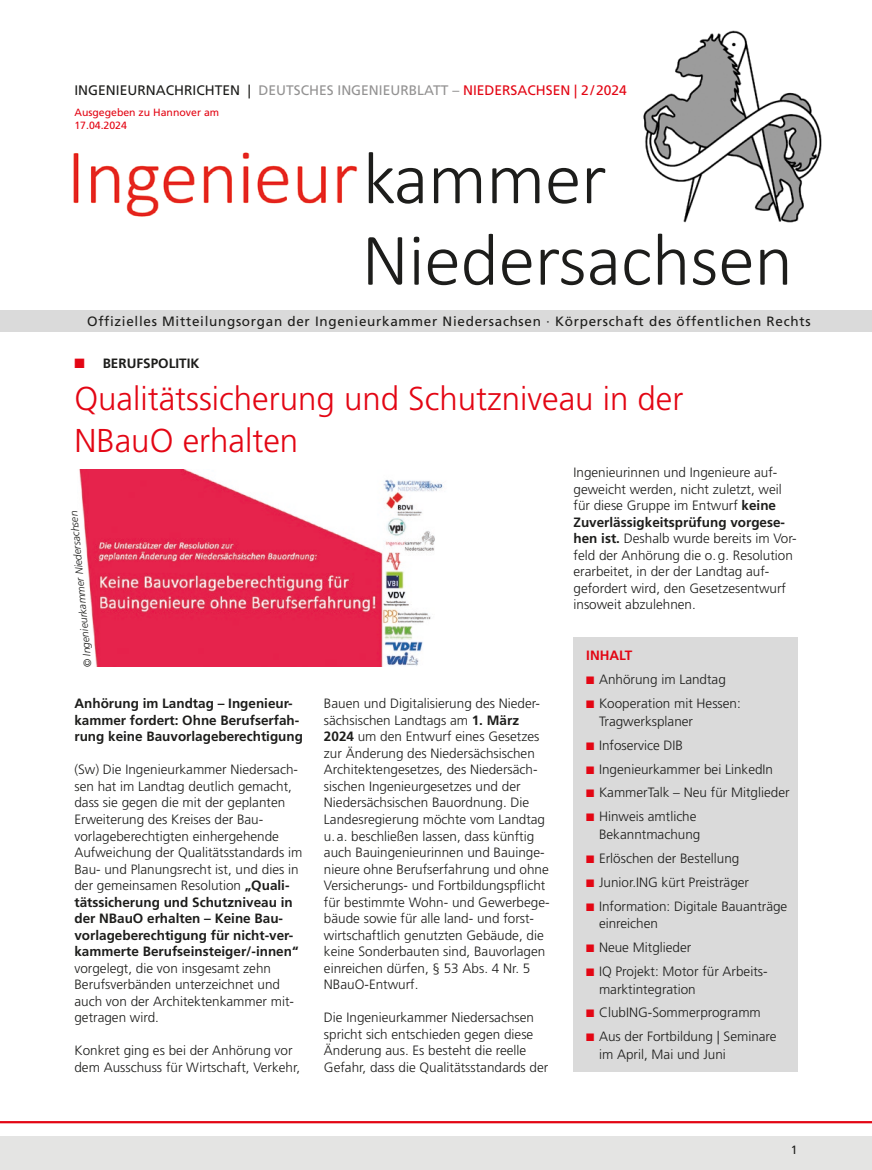
<style>
.page{position:relative;width:872px;height:1170px;background:#fff}
.page>*{position:absolute;margin:0;border:0;box-sizing:border-box;transform-origin:0 0}
.Headline{font:300 33px/42px "Frutiger LT Std";color:#e30614}
.t1{font:13.8px "Frutiger LT Std";color:#939292}
.Fließtext{font:300 13.5px/16.5px "Frutiger LT Std";color:#1d1d1b}
.Fließtext_Bold_Schwarz{font:700 13.5px/16.5px "Frutiger LT Std";color:#1d1d1b}
.t2{font:13.5px "Frutiger LT Std";letter-spacing:.05em;color:#1d1d1b}
.ÜS_Inhalt{font:700 13.5px "Frutiger LT Std";color:#e30614}
.t3{font:12px "Frutiger LT Std";color:#1d1d1b}
.t4{font:10.5px "Frutiger LT Std";color:#e30614}
.CREDITS{font:italic 300 10.5px "Frutiger LT Std";color:#1d1d1b}
.s1{color:#1d1d1b}
.s2{color:#e30614}
.s3{font-weight:700}
</style>
<div class="page">
<div style="left:0;top:1135px;width:872px;height:34px;background:#e4e4e3"></div>
<hr style="left:0;top:1120px;width:872px;height:3px;background:#e30614">
<div style="left:0;top:310px;width:872px;height:22px;background:#dadada"></div>
<img style="left:73px;top:152px;width:285px;height:65px">
<svg style="left:369px;top:152px;width:54px;height:52px"></svg>
<svg style="left:434px;top:168px;width:47px;height:35px"></svg>
<svg style="left:492px;top:168px;width:47px;height:35px"></svg>
<svg style="left:548px;top:168px;width:29px;height:36px"></svg>
<svg style="left:587px;top:168px;width:18px;height:35px"></svg>
<svg style="left:368px;top:237px;width:34px;height:48px"></svg>
<svg style="left:414px;top:237px;width:5px;height:48px"></svg>
<svg style="left:428px;top:249px;width:29px;height:36px"></svg>
<svg style="left:464px;top:234px;width:29px;height:51px"></svg>
<svg style="left:502px;top:249px;width:29px;height:36px"></svg>
<svg style="left:540px;top:249px;width:43px;height:36px"></svg>
<svg style="left:590px;top:249px;width:25px;height:36px"></svg>
<svg style="left:624px;top:249px;width:26px;height:36px"></svg>
<svg style="left:658px;top:234px;width:26px;height:51px"></svg>
<svg style="left:693px;top:249px;width:22px;height:36px"></svg>
<svg style="left:722px;top:249px;width:29px;height:36px"></svg>
<svg style="left:760px;top:249px;width:27px;height:36px"></svg>
<div style="left:573px;top:637px;width:224px;height:434px;background:#dadada"></div>
<img style="left:79px;top:469px;width:364px;height:197px">
<img style="left:643px;top:30px;width:179px;height:193px">
<p class="t1" style="left:74px;top:82px;width:554px"><span class="s1">INGENIEURNACHRICHTEN |</span> DEUTSCHES INGENIEURBLATT – <span class="s2">NIEDERSACHSEN | 2/2024</span></p>
<p class="t4" style="left:74px;top:106px;width:146px">Ausgegeben zu Hannover am</p>
<p class="t4" style="left:74px;top:119px;width:54px">17.04.2024</p>
<p class="t2" style="left:87px;top:313px;width:725px">Offizielles Mitteilungsorgan der Ingenieurkammer Niedersachsen · Körperschaft des öffentlichen Rechts</p>
<p class="Fließtext_Bold_Schwarz" style="left:74px;top:354px;width:127px"><span class="s2">■</span> BERUFSPOLITIK</p>
<p class="Headline" style="left:74px;top:377px;width:610px">Qualitätssicherung und Schutzniveau in der<br>NBauO erhalten</p>
<p class="CREDITS" style="left:82px;top:668px;width:159px;rotate:-95deg">© Ingenieurkammer Niedersachsen</p>
<p class="Fließtext_Bold_Schwarz" style="left:74px;top:695px;width:230px">Anhörung im Landtag – Ingenieur&shy;kammer fordert: Ohne Berufserfah&shy;rung keine Bauvorlageberechtigung</p>
<p class="Fließtext" style="left:74px;top:761px;width:229px">(Sw) Die Ingenieurkammer Niedersach&shy;sen hat im Landtag deutlich gemacht, dass sie gegen die mit der geplanten Erweiterung des Kreises der Bau&shy;vorlageberechtigten einhergehende Aufweichung der Qualitätsstandards im Bau- und Planungsrecht ist, und dies in der gemeinsamen Resolution <span class="s3">„Quali&shy;tätssicherung und Schutzniveau in der NBauO erhalten – Keine Bau&shy;vorlageberechtigung für nicht-ver&shy;kammerte Berufseinsteiger/-innen“ </span>vorgelegt, die von insgesamt zehn Berufsverbänden unterzeichnet und auch von der Architektenkammer mit&shy;getragen wird.</p>
<p class="Fließtext" style="left:74px;top:1042px;width:227px">Konkret ging es bei der Anhörung vor dem Ausschuss für Wirtschaft, Verkehr,</p>
<p class="Fließtext" style="left:324px;top:695px;width:227px">Bauen und Digitalisierung des Nieder&shy;sächsischen Landtags am <span class="s3">1. März 2024</span> um den Entwurf eines Gesetzes zur Änderung des Niedersächsischen Architektengesetzes, des Niedersäch&shy;sischen Ingenieurgesetzes und der Niedersächsischen Bauordnung. Die Landesregierung möchte vom Landtag u.a. beschließen lassen, dass künftig auch Bauingenieurinnen und Bauinge&shy;nieure ohne Berufserfahrung und ohne Versicherungs- und Fortbildungspflicht für bestimmte Wohn- und Gewerbege&shy;bäude sowie für alle land- und forst&shy;wirtschaftlich genutzten Gebäude, die keine Sonderbauten sind, Bauvorlagen einreichen dürfen, § 53 Abs. 4 Nr. 5<br>NBauO-Entwurf.</p>
<p class="Fließtext" style="left:324px;top:1009px;width:226px">Die Ingenieurkammer Niedersachsen spricht sich entschieden gegen diese Änderung aus. Es besteht die reelle Gefahr, dass die Qualitätsstandards der</p>
<p class="Fließtext" style="left:573px;top:464px;width:225px">Ingenieurinnen und Ingenieure auf&shy;geweicht werden, nicht zuletzt, weil für diese Gruppe im Entwurf <span class="s3">keine Zuverlässigkeitsprüfung vorgese&shy;hen ist.</span> Deshalb wurde bereits im Vor&shy;feld der Anhörung die o.g. Resolution erarbeitet, in der der Landtag auf&shy;gefordert wird, den Gesetzesentwurf insoweit abzulehnen.</p>
<p class="ÜS_Inhalt" style="left:586px;top:647px;width:48px">INHALT</p>
<p class="Fließtext" style="left:586px;top:671px;width:141px"><span class="s2">■</span> Anhörung im Landtag</p>
<p class="Fließtext" style="left:599px;top:695px;width:143px;line-height:17.5px;text-indent:-13px"><span class="s2">■</span> Kooperation mit Hessen:<br>Tragwerksplaner</p>
<p class="Fließtext" style="left:586px;top:736px;width:98px"><span class="s2">■</span> Infoservice DIB</p>
<p class="Fließtext" style="left:586px;top:760px;width:188px"><span class="s2">■</span> Ingenieurkammer bei LinkedIn</p>
<p class="Fließtext" style="left:586px;top:784px;width:205px"><span class="s2">■</span> KammerTalk – Neu für Mitglieder</p>
<p class="Fließtext" style="left:586px;top:808px;width:116px;line-height:17.5px;text-align:right"><span class="s2">■</span> Hinweis amtliche<br>Bekanntmachung</p>
<p class="Fließtext" style="left:586px;top:850px;width:155px"><span class="s2">■</span> Erlöschen der Bestellung</p>
<p class="Fließtext" style="left:586px;top:873px;width:164px"><span class="s2">■</span> Junior.ING kürt Preisträger</p>
<p class="Fließtext" style="left:599px;top:897px;width:190px;line-height:17.5px;text-indent:-13px"><span class="s2">■</span> Information: Digitale Bauanträge einreichen</p>
<p class="Fließtext" style="left:586px;top:939px;width:107px"><span class="s2">■</span> Neue Mitglieder</p>
<p class="Fließtext" style="left:599px;top:962px;width:170px;line-height:17.5px;text-indent:-13px"><span class="s2">■</span> IQ Projekt: Motor für Arbeits&shy;marktintegration</p>
<p class="Fließtext" style="left:586px;top:1004px;width:176px"><span class="s2">■</span> ClubING-Sommerprogramm</p>
<p class="Fließtext" style="left:599px;top:1027px;width:179px;line-height:17.5px;text-indent:-13px"><span class="s2">■</span> Aus der Fortbildung | Seminare im April, Mai und Juni</p>
<p class="t3" style="left:791px;top:1142px;width:8px">1</p>
</div>
